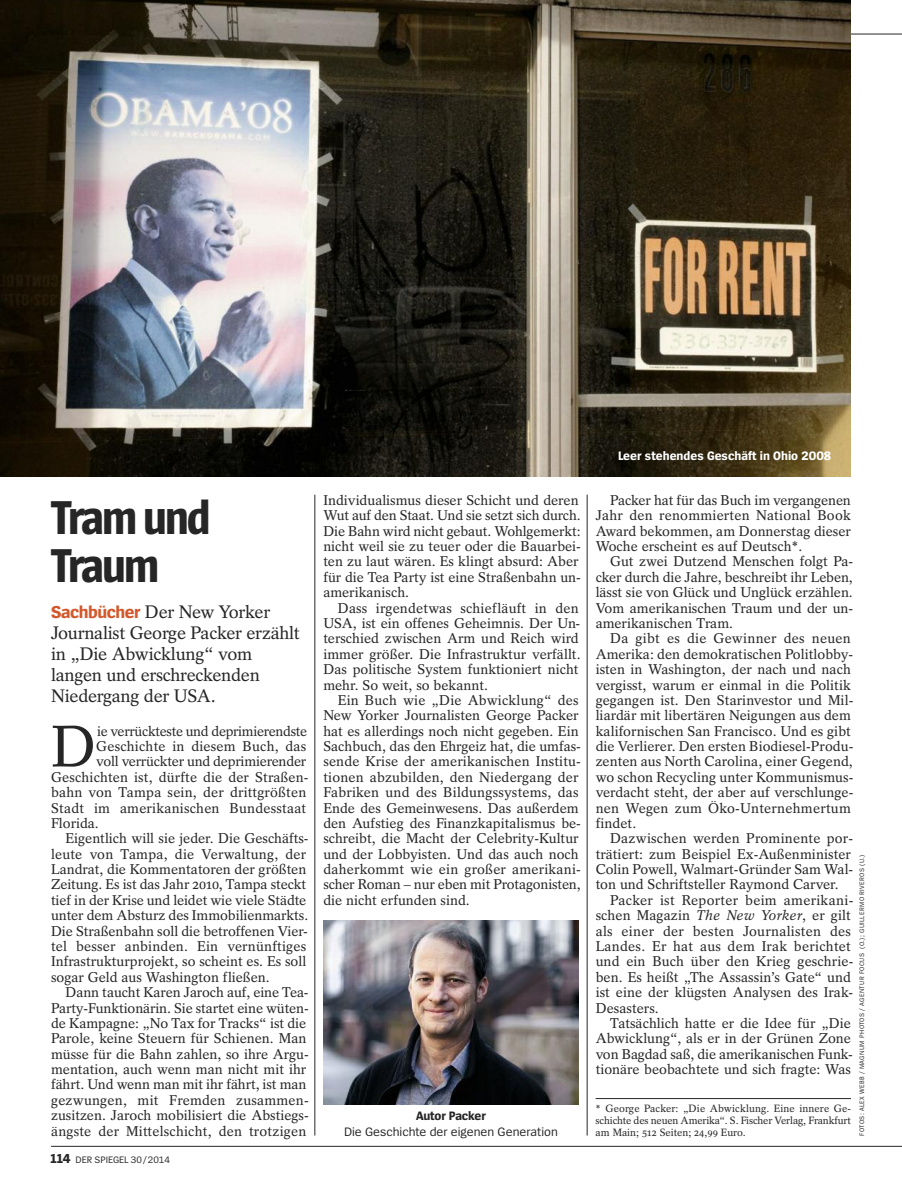
<style>
.page{position:relative;width:902px;height:1191px;background:#fff}
.page>*{position:absolute;margin:0;border:0;box-sizing:border-box;transform-origin:0 0}
.t1{font:58.2px "Spiegel Serif";color:#272627}
.t2{font:700 49.5px/48px "Spiegel Sans Cd";letter-spacing:-.05em;color:#272627}
.t3{font:18px/21px "Spiegel Serif";letter-spacing:-.015em;color:#272627}
.t4{font:14.1px/15.5px "Spiegel Serif";color:#272627}
.t5{font:14.1px "Spiegel Serif";letter-spacing:-.02em;color:#272627}
.t6{font:12.75px "Spiegel Sans";color:#272627}
.t7{font:700 12.75px "Spiegel Sans";color:#fff}
.t8{font:700 12.75px "Spiegel Sans";letter-spacing:-.01em;color:#272627}
.t9{font:10.5px/12px "Spiegel Serif";letter-spacing:-.015em;color:#272627;text-align:justify}
.t10{font:9.75px "Spiegel Sans";letter-spacing:-.005em;color:#272627}
.t11{font:6.75px "Spiegel Sans";letter-spacing:.05em;color:#272627}
.s1{font-family:"Spiegel Sans";font-weight:700;color:#d3592c}
.s2{font-weight:700;font-size:13.5px}
.s3{font-style:italic}
</style>
<div class="page">
<hr style="left:850px;top:34px;width:51px;height:1px;background:#272627">
<hr style="left:51px;top:1146px;width:799px;height:1px;background:#272627">
<hr style="left:850px;top:1146px;width:51px;height:1px;background:#272627">
<hr style="left:595px;top:1098px;width:255px;height:1px;background:#272627">
<hr style="left:314px;top:494px;width:1px;height:641px;background:#272627">
<hr style="left:587px;top:494px;width:1px;height:641px;background:#272627">
<img style="left:0;top:0;width:850px;height:476px">
<img style="left:323px;top:920px;width:255px;height:184px">
<h2 class="t2" style="left:51px;top:497px;width:161px">Tramund<br>Traum</h2>
<p class="t3" style="left:51px;top:603px;width:250px"><span class="s1">Sachbücher</span> Der New Yorker<br>Journalist George Packer erzählt in „Die Abwicklung“ vom langen und erschreckenden<br>Niedergang der USA.</p>
<h1 class="t1" style="left:51px;top:726px;width:47px">D</h1>
<p class="t5" style="left:97px;top:726px;width:211px">ie verrückteste und deprimierendste</p>
<p class="t4" style="left:96px;top:740px;width:211px">Geschichte in diesem Buch, das</p>
<p class="t4" style="left:96px;top:755px;width:211px">voll verrückter und deprimierender</p>
<p class="t4" style="left:51px;top:770px;width:259px">Geschichten ist, dürfte die der Straßen-</p>
<p class="t4" style="left:51px;top:786px;width:257px">bahn von Tampa sein, der drittgrößten</p>
<p class="t4" style="left:51px;top:801px;width:257px">Stadt im amerikanischen Bundesstaat</p>
<p class="t4" style="left:51px;top:817px;width:49px">Florida.</p>
<p class="t4" style="left:65px;top:832px;width:245px">Eigentlich will sie jeder. Die Geschäfts-</p>
<p class="t4" style="left:51px;top:847px;width:257px">leute von Tampa, die Verwaltung, der</p>
<p class="t4" style="left:51px;top:863px;width:257px">Landrat, die Kommentatoren der größten</p>
<p class="t4" style="left:51px;top:878px;width:257px">Zeitung. Es ist das Jahr 2010, Tampa steckt</p>
<p class="t4" style="left:51px;top:893px;width:257px">tief in der Krise und leidet wie viele Städte</p>
<p class="t4" style="left:51px;top:909px;width:259px">unter dem Absturz des Immobilienmarkts.</p>
<p class="t4" style="left:51px;top:924px;width:258px">Die Straßenbahn soll die betroffenen Vier-</p>
<p class="t4" style="left:51px;top:940px;width:257px">tel besser anbinden. Ein vernünftiges</p>
<p class="t4" style="left:51px;top:955px;width:257px">Infrastrukturprojekt, so scheint es. Es soll</p>
<p class="t4" style="left:51px;top:970px;width:220px">sogar Geld aus Washington fließen.</p>
<p class="t4" style="left:65px;top:986px;width:245px">Dann taucht Karen Jaroch auf, eine Tea-</p>
<p class="t4" style="left:51px;top:1001px;width:259px">Party-Funktionärin. Sie startet eine wüten-</p>
<p class="t4" style="left:51px;top:1016px;width:257px">de Kampagne: „No Tax for Tracks“ ist die</p>
<p class="t4" style="left:51px;top:1032px;width:257px">Parole, keine Steuern für Schienen. Man</p>
<p class="t4" style="left:51px;top:1047px;width:259px">müsse für die Bahn zahlen, so ihre Argu-</p>
<p class="t4" style="left:51px;top:1063px;width:257px">mentation, auch wenn man nicht mit ihr</p>
<p class="t4" style="left:51px;top:1078px;width:257px">fährt. Und wenn man mit ihr fährt, ist man</p>
<p class="t4" style="left:51px;top:1093px;width:259px">gezwungen, mit Fremden zusammen-</p>
<p class="t4" style="left:51px;top:1109px;width:259px">zusitzen. Jaroch mobilisiert die Abstiegs-</p>
<p class="t4" style="left:51px;top:1124px;width:257px">ängste der Mittelschicht, den trotzigen</p>
<p class="t10" style="left:51px;top:1156px;width:121px"><span class="s2">114</span> DER SPIEGEL 30/2014</p>
<p class="t4" style="left:323px;top:494px;width:259px">Individualismus dieser Schicht und deren Wut auf den Staat. Und sie setzt sich durch.<br>Die Bahn wird nicht gebaut. Wohlgemerkt: nicht weil sie zu teuer oder die Bauarbei&shy;ten zu laut wären. Es klingt absurd: Aber für die Tea Party ist eine Straßenbahn un&shy;amerikanisch.</p>
<p class="t4" style="left:323px;top:601px;width:259px;text-indent:14px">Dass irgendetwas schiefläuft in den USA, ist ein offenes Geheimnis. Der Un&shy;terschied zwischen Arm und Reich wird immer größer. Die Infrastruktur verfällt.<br>Das politische System funktioniert nicht mehr. So weit, so bekannt.</p>
<p class="t4" style="left:323px;top:694px;width:259px;text-indent:14px">Ein Buch wie „Die Abwicklung“ des New Yorker Journalisten George Packer hat es allerdings noch nicht gegeben. Ein Sachbuch, das den Ehrgeiz hat, die umfas&shy;sende Krise der amerikanischen Institu&shy;tionen abzubilden, den Niedergang der Fabriken und des Bildungssystems, das Ende des Gemeinwesens. Das außerdem den Aufstieg des Finanzkapitalismus be&shy;schreibt, die Macht der Celebrity-Kultur und der Lobbyisten. Und das auch noch daherkommt wie ein großer amerikani&shy;scher Roman – nur eben mit Protagonisten, die nicht erfunden sind.</p>
<p class="t8" style="left:416px;top:1111px;width:71px">Autor Packer</p>
<p class="t6" style="left:344px;top:1126px;width:215px">Die Geschichte der eigenen Generation</p>
<p class="t7" style="left:618px;top:451px;width:215px">Leer stehendes Geschäft in Ohio 2008</p>
<p class="t4" style="left:595px;top:494px;width:257px;text-align:justify;text-indent:14px">Packer hat für das Buch im vergangenen Jahr den renommierten National Book Award bekommen, am Donnerstag dieser Woche erscheint es auf Deutsch*.</p>
<p class="t4" style="left:595px;top:555px;width:259px;text-align:justify;text-indent:14px">Gut zwei Dutzend Menschen folgt Pa&shy;cker durch die Jahre, beschreibt ihr Leben, lässt sie von Glück und Unglück erzählen.<br>Vom amerikanischen Traum und der un&shy;amerikanischen Tram.</p>
<p class="t4" style="left:595px;top:632px;width:259px;text-indent:14px">Da gibt es die Gewinner des neuen Amerika: den demokratischen Politlobby&shy;isten in Washington, der nach und nach vergisst, warum er einmal in die Politik gegangen ist. Den Starinvestor und Mil&shy;liardär mit libertären Neigungen aus dem kalifornischen San Francisco. Und es gibt die Verlierer. Den ersten Biodiesel-Produ&shy;zenten aus North Carolina, einer Gegend, wo schon Recycling unter Kommunismus&shy;verdacht steht, der aber auf verschlunge&shy;nen Wegen zum Öko-Unternehmertum findet.</p>
<p class="t4" style="left:595px;top:832px;width:259px;text-indent:14px">Dazwischen werden Prominente por&shy;trätiert: zum Beispiel Ex-Außenminister Colin Powell, Walmart-Gründer Sam Wal&shy;ton und Schriftsteller Raymond Carver.</p>
<p class="t4" style="left:595px;top:893px;width:259px;text-indent:14px">Packer ist Reporter beim amerikani&shy;schen Magazin <span class="s3">The New Yorker</span>, er gilt als einer der besten Journalisten des Landes. Er hat aus dem Irak berichtet und ein Buch über den Krieg geschrie&shy;ben. Es heißt „The Assassin’s Gate“ und ist eine der klügsten Analysen des Irak-Desasters.</p>
<p class="t4" style="left:595px;top:1016px;width:259px;text-indent:14px">Tatsächlich hatte er die Idee für „Die Abwicklung“, als er in der Grünen Zone von Bagdad saß, die amerikanischen Funk&shy;tionäre beobachtete und sich fragte: Was</p>
<p class="t9" style="left:595px;top:1103px;width:257px">* George Packer: „Die Abwicklung. Eine innere Ge&shy;schichte des neuen Amerika“. S. Fischer Verlag, Frankfurt am Main; 512 Seiten; 24,99 Euro.</p>
<p class="t11" style="left:859px;top:1135px;width:282px;rotate:-90deg">FOTOS: ALEX WEBB / MAGNUM PHOTOS / AGENTUR FOCUS (O.); GUILLERMO RIVEROS (U.)</p>
</div>
